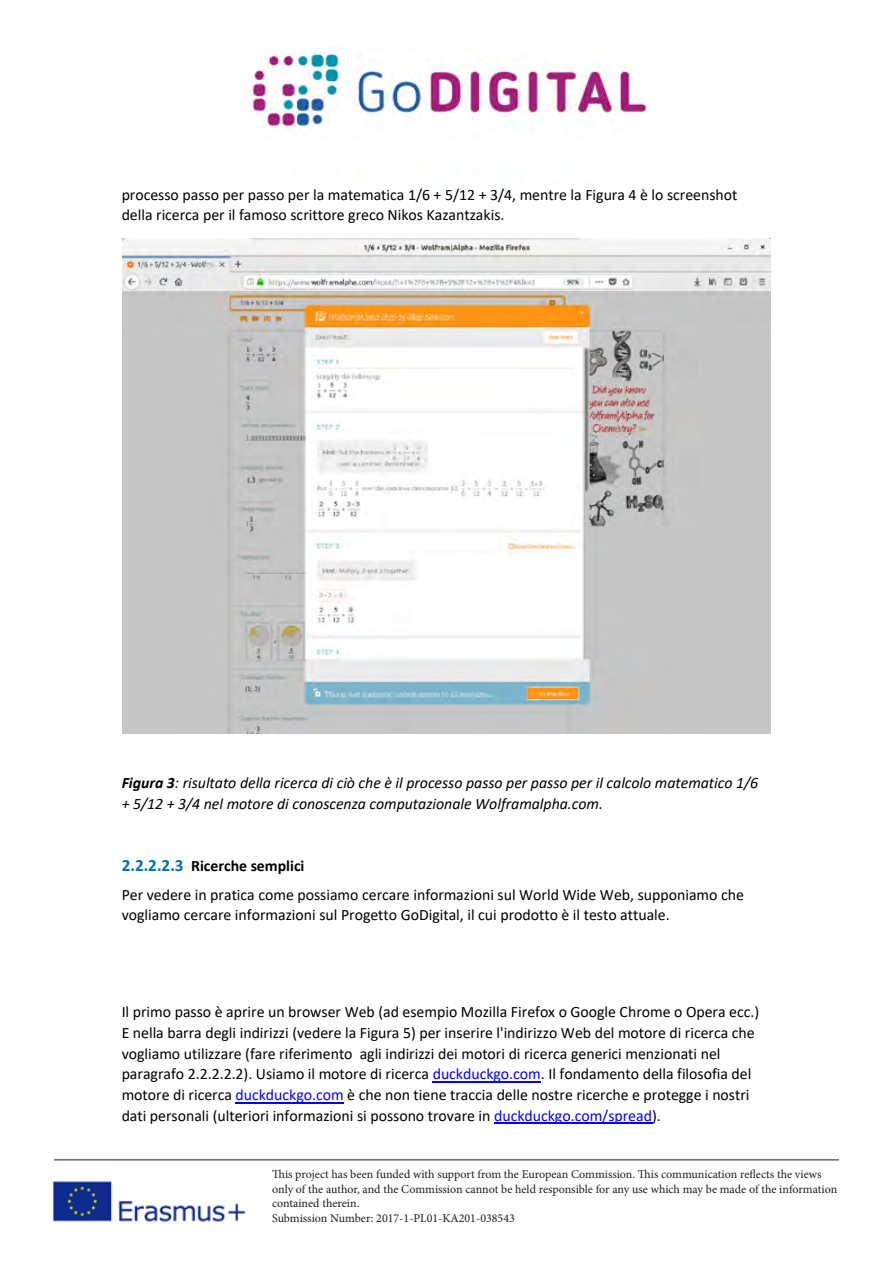
<style>
.page{position:relative;width:893px;height:1263px;background:#fff}
.page>*{position:absolute;margin:0;border:0;box-sizing:border-box;transform-origin:0 0}
.t1{font:15.9px/20.9px "Calibri";color:#000}
.t2{font:italic 15.9px/20.7px "Calibri";color:#000}
.t3{font:12px/14.4px "Minion Pro";color:#1d1d1b}
.s1{font-weight:700}
.s2{font-weight:700;font-size:17.25px;color:#0070c0}
.s3{color:#00f}
</style>
<div class="page">
<img style="left:249px;top:48px;width:401px;height:83px">
<img style="left:52px;top:1181px;width:194px;height:41px">
<hr style="left:54px;top:1159px;width:785px;height:1px;background:#1d1d1b">
<hr style="left:433px;top:1081px;width:108px;height:1px;background:#00f">
<hr style="left:236px;top:1102px;width:108px;height:1px;background:#00f">
<hr style="left:494px;top:1123px;width:158px;height:1px;background:#00f">
<img style="left:123px;top:239px;width:648px;height:495px">
<p class="t1" style="left:122px;top:184px;width:617px">processo passo per passo per la matematica 1/6 + 5/12 + 3/4, mentre la Figura 4 è lo screenshot della ricerca per il famoso scrittore greco Nikos Kazantzakis.</p>
<p class="t2" style="left:122px;top:772px;width:638px"><span class="s1">Figura 3</span>: risultato della ricerca di ciò che è il processo passo per passo per il calcolo matematico 1/6 + 5/12 + 3/4 nel motore di conoscenza computazionale Wolframalpha.com.</p>
<p class="t1" style="left:122px;top:851px;width:624px;line-height:28.5px"><span class="s2">2.2.2.2.3</span> <span class="s1">Ricerche semplici<br></span>Per vedere in pratica come possiamo cercare informazioni sul World Wide Web, supponiamo che</p>
<p class="t1" style="left:122px;top:904px;width:550px">vogliamo cercare informazioni sul Progetto GoDigital, il cui prodotto è il testo attuale.</p>
<p class="t1" style="left:122px;top:1001px;width:639px">Il primo passo è aprire un browser Web (ad esempio Mozilla Firefox o Google Chrome o Opera ecc.)<br>E nella barra degli indirizzi (vedere la Figura 5) per inserire l'indirizzo Web del motore di ricerca che vogliamo utilizzare (fare riferimento agli indirizzi dei motori di ricerca generici menzionati nel paragrafo 2.2.2.2.2). Usiamo il motore di ricerca <span class="s3">duckduckgo.com</span>. Il fondamento della filosofia del motore di ricerca <span class="s3">duckduckgo.com</span> è che non tiene traccia delle nostre ricerche e protegge i nostri dati personali (ulteriori informazioni si possono trovare in <span class="s3">duckduckgo.com/spread</span>).</p>
<p class="t3" style="left:272px;top:1167px;width:567px">This project has been funded with support from the European Commission. This communication reflects the views only of the author, and the Commission cannot be held responsible for any use which may be made of the information contained therein.<br>Submission Number: 2017-1-PL01-KA201-038543</p>
</div>
